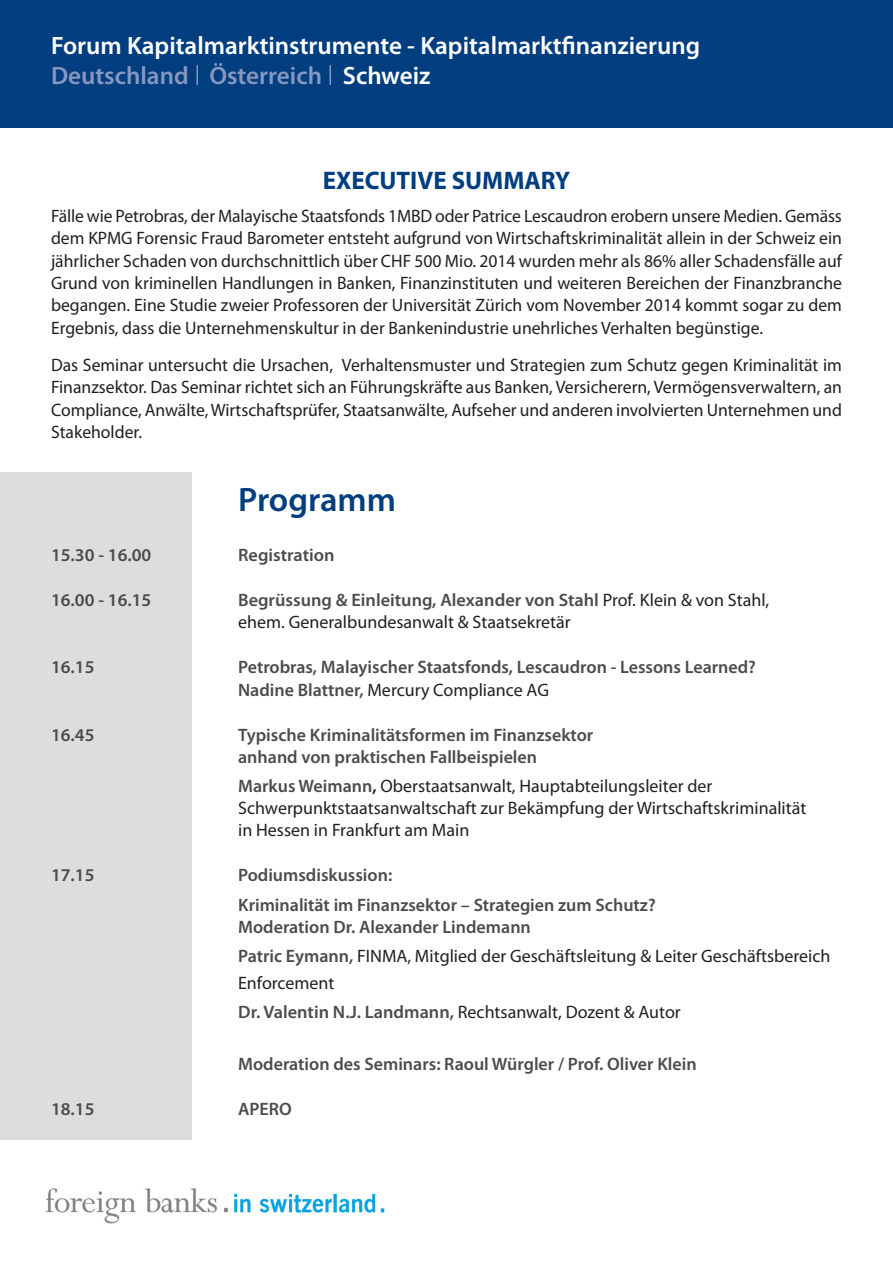
<style>
.page{position:relative;width:893px;height:1263px;background:#fff}
.page>*{position:absolute;margin:0;border:0;box-sizing:border-box;transform-origin:0 0}
.t1{font:600 33.9px "Myriad Pro";letter-spacing:-.005em;color:#013e80}
.t2{font:700 25.5px "Myriad Pro";color:#013e80}
.t3{font:600 25.2px/29.8px "Myriad Pro";color:#fff}
.t4{font:18px/22.4px "Myriad Pro";color:#231f20}
.t5{font:600 18px/22px "Myriad Pro";color:#4b4c4d}
.s1{color:#8797c0}
.s2{font-weight:600;color:#4b4c4d}
.s3{font-weight:400;color:#231f20}
.s4{font-weight:600}
</style>
<div class="page">
<div style="left:0;top:472px;width:192px;height:668px;background:#dcdddf"></div>
<div style="left:0;top:0;width:893px;height:128px;background:#013e80"></div>
<svg style="left:197px;top:65px;width:1px;height:20px"></svg>
<svg style="left:330px;top:65px;width:1px;height:20px"></svg>
<img style="left:45px;top:1188px;width:183px;height:36px">
<img style="left:234px;top:1193px;width:151px;height:20px">
<h3 class="t3" style="left:51px;top:33px;width:651px">Forum Kapitalmarktinstrumente - Kapitalmarktfinanzierung<br><span class="s1">Deutschland Österreich</span> Schweiz</h3>
<h2 class="t2" style="left:323px;top:171px;width:249px">EXECUTIVE SUMMARY</h2>
<p class="t4" style="left:51px;top:206px;width:792px;text-align:justify">Fälle wie Petrobras, der Malayische Staatsfonds 1MBD oder Patrice Lescaudron erobern unsere Medien. Gemäss dem KPMG Forensic Fraud Barometer entsteht aufgrund von Wirtschaftskriminalität allein in der Schweiz ein jährlicher Schaden von durchschnittlich über CHF 500 Mio. 2014 wurden mehr als 86% aller Schadensfälle auf Grund von kriminellen Handlungen in Banken, Finanzinstituten und weiteren Bereichen der Finanzbranche begangen. Eine Studie zweier Professoren der Universität Zürich vom November 2014 kommt sogar zu dem Ergebnis, dass die Unternehmenskultur in der Bankenindustrie unehrliches Verhalten begünstige.</p>
<p class="t4" style="left:51px;top:355px;width:792px;text-align:justify">Das Seminar untersucht die Ursachen, Verhaltensmuster und Strategien zum Schutz gegen Kriminalität im Finanzsektor. Das Seminar richtet sich an Führungskräfte aus Banken, Versicherern, Vermögensverwaltern, an Compliance, Anwälte, Wirtschaftsprüfer, Staatsanwälte, Aufseher und anderen involvierten Unternehmen und Stakeholder.</p>
<h1 class="t1" style="left:238px;top:487px;width:159px">Programm</h1>
<p class="t5" style="left:51px;top:546px;width:102px">15.30 - 16.00</p>
<p class="t5" style="left:238px;top:546px;width:98px">Registration</p>
<p class="t5" style="left:51px;top:591px;width:102px">16.00 - 16.15</p>
<p class="t4" style="left:238px;top:591px;width:532px"><span class="s2">Begrüssung &amp; Einleitung, Alexander von Stahl</span> Prof. Klein &amp; von Stahl, ehem. Generalbundesanwalt &amp; Staatsekretär</p>
<p class="t5" style="left:51px;top:658px;width:45px">16.15</p>
<p class="t5" style="left:238px;top:658px;width:519px">Petrobras, Malayischer Staatsfonds, Lescaudron - Lessons Learned?<br>Nadine Blattner, <span class="s3">Mercury Compliance AG</span></p>
<p class="t5" style="left:51px;top:725px;width:45px">16.45</p>
<p class="t5" style="left:238px;top:725px;width:357px">Typische Kriminalitätsformen im Finanzsektor anhand von praktischen Fallbeispielen</p>
<p class="t4" style="left:238px;top:776px;width:570px"><span class="s2">Markus Weimann</span><span class="s4">,</span> Oberstaatsanwalt, Hauptabteilungsleiter der<br>Schwerpunktstaatsanwaltschaft zur Bekämpfung der Wirtschaftskriminalität in Hessen in Frankfurt am Main</p>
<p class="t5" style="left:51px;top:865px;width:45px">17.15</p>
<p class="t5" style="left:238px;top:862px;width:419px;line-height:29.5px">Podiumsdiskussion:<br>Kriminalität im Finanzsektor – Strategien zum Schutz?</p>
<p class="t4" style="left:238px;top:913px;width:594px;line-height:29.5px"><span class="s2">Moderation Dr. Alexander Lindemann<br>Patric Eymann,</span> FINMA, Mitglied der Geschäftsleitung &amp; Leiter Geschäftsbereich</p>
<p class="t4" style="left:238px;top:969px;width:444px;line-height:29.5px">Enforcement<br><span class="s2">Dr. Valentin N.J. Landmann,</span> Rechtsanwalt, Dozent &amp; Autor</p>
<p class="t5" style="left:238px;top:1054px;width:460px">Moderation des Seminars: Raoul Würgler / Prof. Oliver Klein</p>
<p class="t5" style="left:51px;top:1099px;width:45px">18.15</p>
<p class="t5" style="left:238px;top:1099px;width:55px">APERO</p>
</div>
